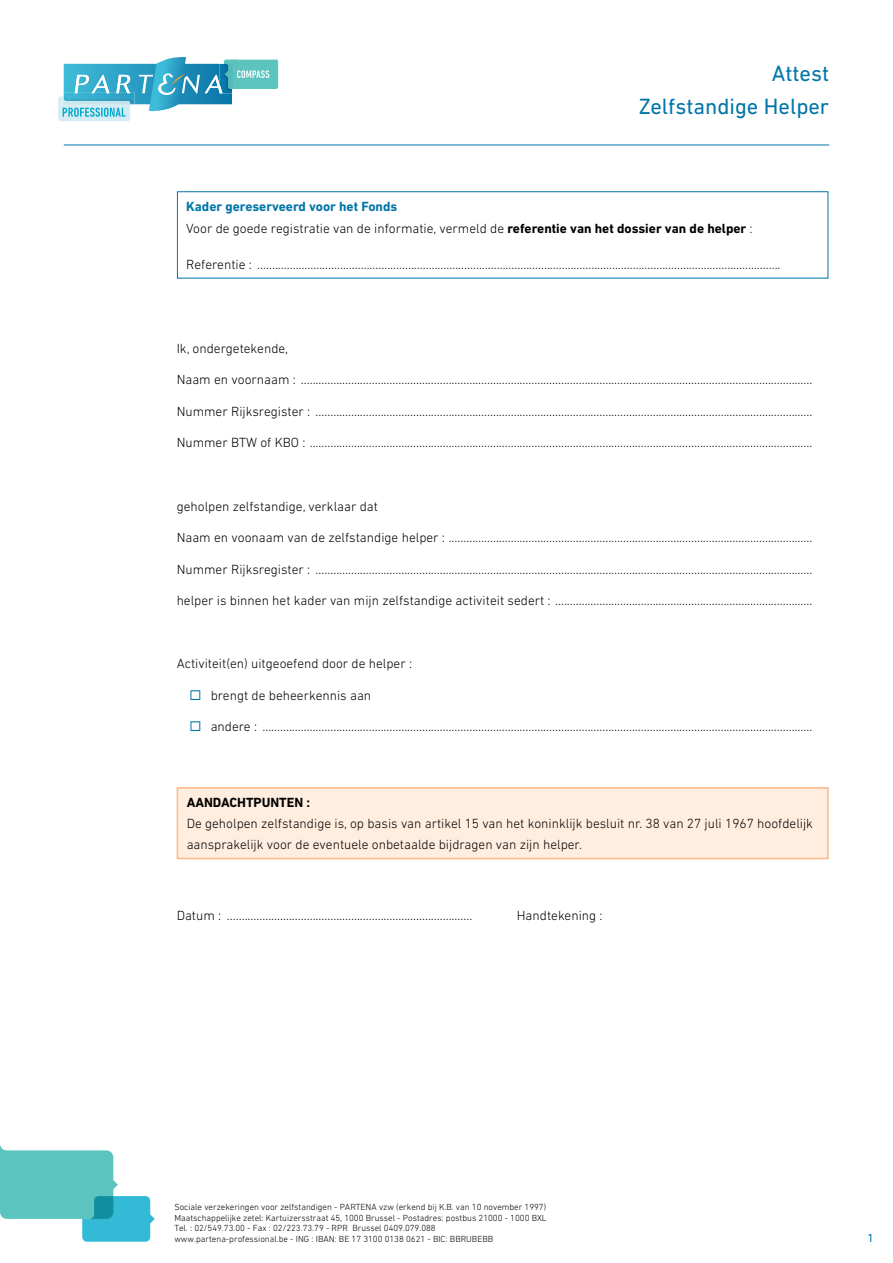
<style>
.page{position:relative;width:893px;height:1263px;background:#fff}
.page>*{position:absolute;margin:0;border:0;box-sizing:border-box;transform-origin:0 0}
.t1{font:22.5px "DIN Next LT Pro";color:#0275a8}
.BODY{font:300 13.5px/21px "DIN Next LT Pro";color:#000}
.BODY-2{font:700 13.5px "DIN Next LT Pro";color:#0275a8}
.BODY-3{font:700 13.5px "DIN Next LT Pro";color:#000}
.t2{font:12px "DIN Next LT Pro";color:#0275a8}
.t3{font:300 9px "DIN Next LT Pro";color:#000}
.s1{font-weight:700}
.s2{color:#0275a8}
</style>
<div class="page">
<div style="left:58px;top:97px;width:72px;height:24px;background:#d4ecf3;border-radius:2px"></div>
<svg style="left:58px;top:57px;width:220px;height:60px"></svg>
<hr style="left:64px;top:145px;width:765px;height:1px;background:#0275a8">
<svg style="left:0;top:1145px;width:155px;height:97px"></svg>
<div style="left:177px;top:788px;width:651px;height:70px;background:#ffeee0"></div>
<div style="left:177px;top:787px;width:652px;height:72px;border:2px solid #fbb785"></div>
<div style="left:177px;top:191px;width:651px;height:87px;border:1px solid #0275a8"></div>
<p class="t1" style="left:772px;top:61px;width:59px">Attest</p>
<p class="t1" style="left:639px;top:94px;width:192px">Zelfstandige Helper</p>
<p class="BODY-2" style="left:186px;top:198px;width:212px">Kader gereserveerd voor het Fonds</p>
<p class="BODY" style="left:186px;top:218px;width:568px">Voor de goede registratie van de informatie, vermeld de <span class="s1">referentie van het dossier van de helper</span> :</p>
<p class="BODY" style="left:186px;top:253px;width:596px">Referentie : .................................................................................................................................................................................</p>
<p class="BODY" style="left:177px;top:338px;width:113px">Ik, ondergetekende,</p>
<p class="BODY" style="left:177px;top:369px;width:637px">Naam en voornaam : .............................................................................................................................................................................</p>
<p class="BODY" style="left:177px;top:401px;width:637px">Nummer Rijksregister : ........................................................................................................................................................................</p>
<p class="BODY" style="left:177px;top:432px;width:637px">Nummer BTW of KBO : ..........................................................................................................................................................................</p>
<p class="BODY" style="left:177px;top:495px;width:203px">geholpen zelfstandige, verklaar dat</p>
<p class="BODY" style="left:177px;top:527px;width:637px">Naam en voonaam van de zelfstandige helper : ...........................................................................................................................</p>
<p class="BODY" style="left:177px;top:558px;width:637px">Nummer Rijksregister : ........................................................................................................................................................................</p>
<p class="BODY" style="left:177px;top:590px;width:637px">helper is binnen het kader van mijn zelfstandige activiteit sedert : .......................................................................................</p>
<p class="BODY" style="left:177px;top:653px;width:237px">Activiteit(en) uitgeoefend door de helper :</p>
<p class="BODY" style="left:189px;top:684px;width:183px"><span class="s2">◻</span> brengt de beheerkennis aan</p>
<p class="BODY" style="left:189px;top:716px;width:624px"><span class="s2">◻</span> andere : ..........................................................................................................................................................................................</p>
<p class="BODY-3" style="left:187px;top:795px;width:125px">AANDACHTPUNTEN :</p>
<p class="BODY" style="left:187px;top:813px;width:628px">De geholpen zelfstandige is, op basis van artikel 15 van het koninklijk besluit nr. 38 van 27 juli 1967 hoofdelijk aansprakelijk voor de eventuele onbetaalde bijdragen van zijn helper.</p>
<p class="BODY" style="left:177px;top:905px;width:297px">Datum : ...................................................................................</p>
<p class="BODY" style="left:517px;top:905px;width:87px">Handtekening :</p>
<p class="t3" style="left:174px;top:1202px;width:373px">Sociale verzekeringen voor zelfstandigen - PARTENA vzw (erkend bij K.B. van 10 november 1997)</p>
<p class="t3" style="left:174px;top:1212px;width:374px">Maatschappelijke zetel: Kartuizersstraat 45, 1000 Brussel - Postadres: postbus 21000 - 1000 BXL</p>
<p class="t3" style="left:174px;top:1223px;width:263px">Tel. : 02/549.73.00 - Fax : 02/223.73.79 - RPR Brussel 0409.079.088</p>
<p class="t3" style="left:174px;top:1233px;width:320px">www.partena-professional.be - ING : IBAN: BE 17 3100 0138 0621 - BIC: BBRUBEBB</p>
<p class="t2" style="left:867px;top:1231px;width:8px">1</p>
</div>
